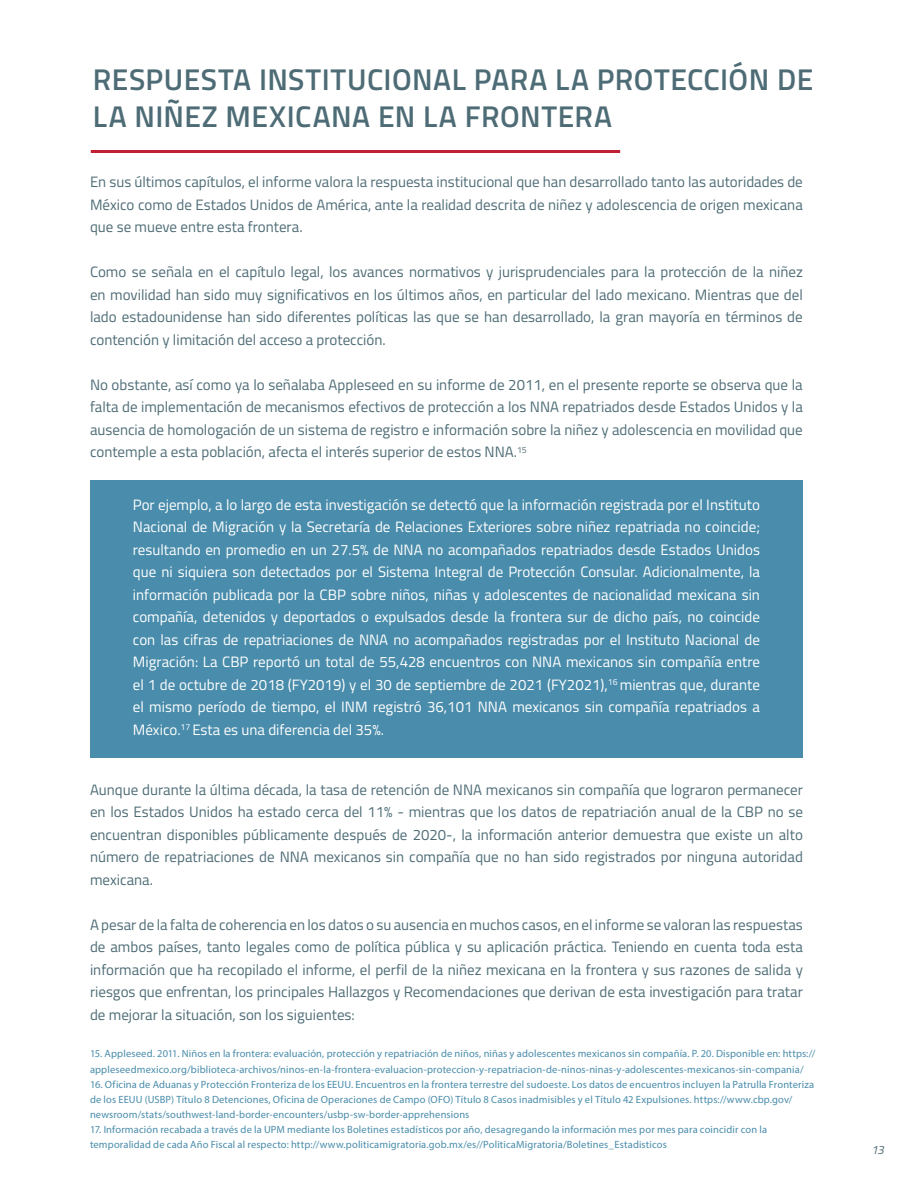
<style>
.page{position:relative;width:918px;height:1188px;background:#fff}
.page>*{position:absolute;margin:0;border:0;box-sizing:border-box;transform-origin:0 0}
.t1{font:600 30px/37.5px "Titillium";letter-spacing:.015em;color:#4e6c76}
.t2{font:15px/22.5px "Titillium";color:#4e6c76;text-align:justify}
.t3{font:15px/22.5px "Titillium";color:#fff;text-align:justify}
.t4{font:italic 12px "Titillium";color:#4e6c76}
.t5{font:10.5px/15px "Myriad Pro";letter-spacing:.01em;color:#498cab}
</style>
<div class="page">
<hr style="left:91px;top:150px;width:529px;height:3px;background:#c11f33">
<div style="left:90px;top:480px;width:713px;height:278px;background:#498cab"></div>
<h1 class="t1" style="left:93px;top:59px;width:722px">RESPUESTA INSTITUCIONAL PARA LA PROTECCIÓN DE<br>LA NIÑEZ MEXICANA EN LA FRONTERA</h1>
<p class="t2" style="left:90px;top:170px;width:714px">En sus últimos capítulos, el informe valora la respuesta institucional que han desarrollado tanto las autoridades de México como de Estados Unidos de América, ante la realidad descrita de niñez y adolescencia de origen mexicana que se mueve entre esta frontera.</p>
<p class="t2" style="left:90px;top:260px;width:714px">Como se señala en el capítulo legal, los avances normativos y jurisprudenciales para la protección de la niñez en movilidad han sido muy significativos en los últimos años, en particular del lado mexicano. Mientras que del lado estadounidense han sido diferentes políticas las que se han desarrollado, la gran mayoría en términos de contención y limitación del acceso a protección.</p>
<p class="t2" style="left:90px;top:373px;width:714px">No obstante, así como ya lo señalaba Appleseed en su informe de 2011, en el presente reporte se observa que la falta de implementación de mecanismos efectivos de protección a los NNA repatriados desde Estados Unidos y la ausencia de homologación de un sistema de registro e información sobre la niñez y adolescencia en movilidad que contemple a esta población, afecta el interés superior de estos NNA.<sup>15</sup></p>
<p class="t3" style="left:133px;top:493px;width:629px">Por ejemplo, a lo largo de esta investigación se detectó que la información registrada por el Instituto Nacional de Migración y la Secretaría de Relaciones Exteriores sobre niñez repatriada no coincide; resultando en promedio en un 27.5% de NNA no acompañados repatriados desde Estados Unidos que ni siquiera son detectados por el Sistema Integral de Protección Consular. Adicionalmente, la información publicada por la CBP sobre niños, niñas y adolescentes de nacionalidad mexicana sin compañía, detenidos y deportados o expulsados desde la frontera sur de dicho país, no coincide con las cifras de repatriaciones de NNA no acompañados registradas por el Instituto Nacional de Migración: La CBP reportó un total de 55,428 encuentros con NNA mexicanos sin compañía entre el 1 de octubre de 2018 (FY2019) y el 30 de septiembre de 2021 (FY2021),<sup>16</sup> mientras que, durante el mismo período de tiempo, el INM registró 36,101 NNA mexicanos sin compañía repatriados a México.<sup>17</sup> Esta es una diferencia del 35%.</p>
<p class="t2" style="left:90px;top:778px;width:715px">Aunque durante la última década, la tasa de retención de NNA mexicanos sin compañía que lograron permanecer en los Estados Unidos ha estado cerca del 11% - mientras que los datos de repatriación anual de la CBP no se encuentran disponibles públicamente después de 2020-, la información anterior demuestra que existe un alto número de repatriaciones de NNA mexicanos sin compañía que no han sido registrados por ninguna autoridad mexicana.</p>
<p class="t2" style="left:90px;top:913px;width:715px">A pesar de la falta de coherencia en los datos o su ausencia en muchos casos, en el informe se valoran las respuestas de ambos países, tanto legales como de política pública y su aplicación práctica. Teniendo en cuenta toda esta información que ha recopilado el informe, el perfil de la niñez mexicana en la frontera y sus razones de salida y riesgos que enfrentan, los principales Hallazgos y Recomendaciones que derivan de esta investigación para tratar de mejorar la situación, son los siguientes:</p>
<p class="t5" style="left:90px;top:1046px;width:727px">15. Appleseed. 2011. Niños en la frontera: evaluación, protección y repatriación de niños, niñas y adolescentes mexicanos sin compañía. P. 20. Disponible en: https:// appleseedmexico.org/biblioteca-archivos/ninos-en-la-frontera-evaluacion-proteccion-y-repatriacion-de-ninos-ninas-y-adolescentes-mexicanos-sin-compania/</p>
<p class="t5" style="left:90px;top:1076px;width:726px">16. Oficina de Aduanas y Protección Fronteriza de los EEUU. Encuentros en la frontera terrestre del sudoeste. Los datos de encuentros incluyen la Patrulla Fronteriza de los EEUU (USBP) Título 8 Detenciones, Oficina de Operaciones de Campo (OFO) Título 8 Casos inadmisibles y el Título 42 Expulsiones. https://www.cbp.gov/ newsroom/stats/southwest-land-border-encounters/usbp-sw-border-apprehensions</p>
<p class="t5" style="left:90px;top:1121px;width:679px">17. Información recabada a través de la UPM mediante los Boletines estadísticos por año, desagregando la información mes por mes para coincidir con la temporalidad de cada Año Fiscal al respecto: http://www.politicamigratoria.gob.mx/es//PoliticaMigratoria/Boletines_Estadisticos</p>
<p class="t4" style="left:871px;top:1141px;width:14px">13</p>
</div>
